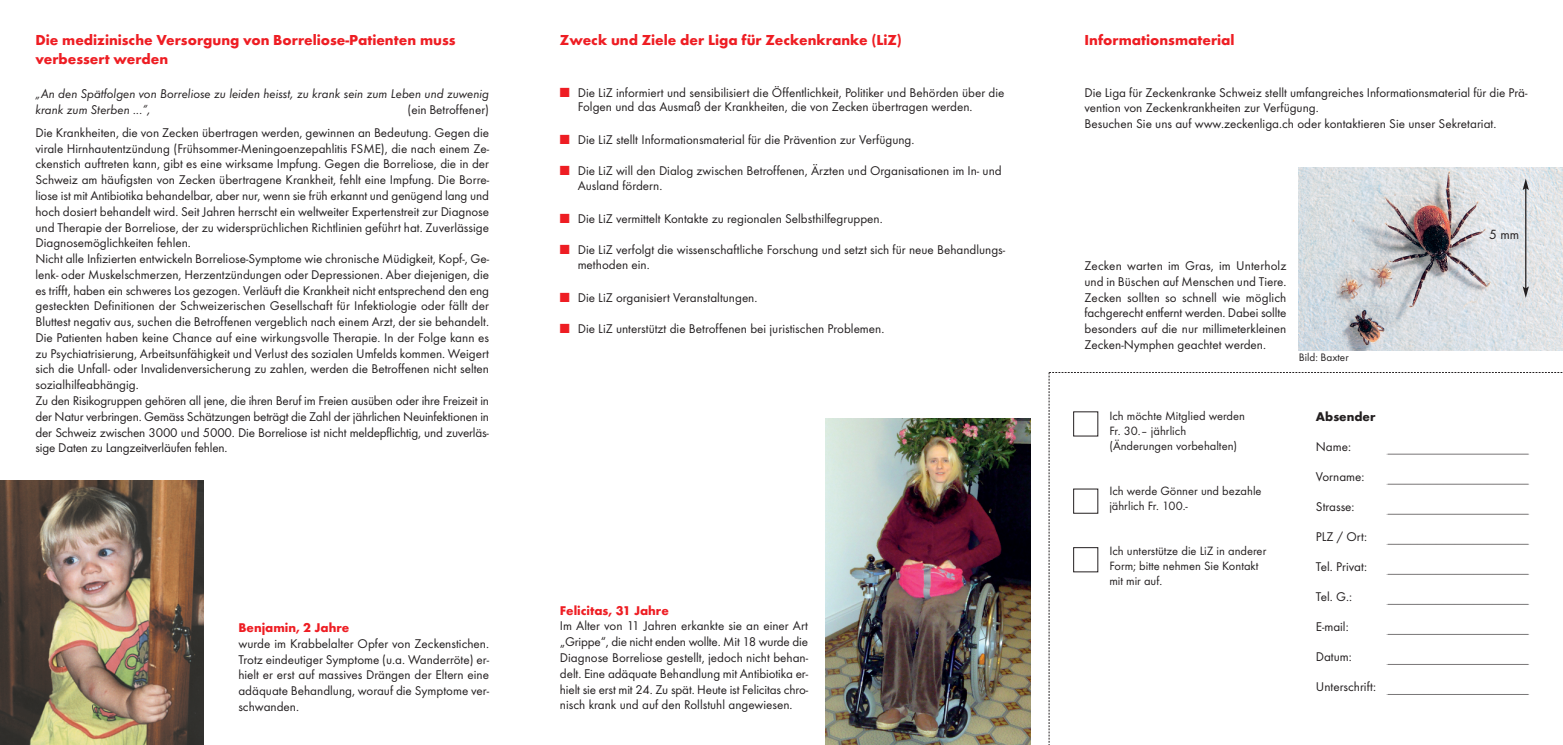
<style>
.page{position:relative;width:1563px;height:745px;background:#fff}
.page>*{position:absolute;margin:0;border:0;box-sizing:border-box;transform-origin:0 0}
.t1{font:700 15px/18px "Futura T";color:#ee1d23}
.t2{font:13.75px "Futura T";color:#231f20}
.t3{font:13.12px/15.8px "Futura T";color:#231f20}
.t4{font:italic 13.12px/15.8px "Futura T";color:#231f20}
.t5{font:700 13.12px "Futura T";color:#ee1d23}
.t6{font:700 13.12px "Futura T";color:#231f20}
.t7{font:12.5px/15px "Futura T";color:#231f20}
.t8{font:11.25px "Futura T";color:#231f20}
.s1{color:#ee1d23}
</style>
<div class="page">
<img style="left:826px;top:418px;width:204px;height:326px">
<img style="left:1299px;top:167px;width:264px;height:183px">
<hr style="left:1525px;top:188px;width:1px;height:100px;background:#231f20">
<svg style="left:1522px;top:178px;width:7px;height:12px"></svg>
<svg style="left:1522px;top:286px;width:7px;height:12px"></svg>
<img style="left:0;top:480px;width:204px;height:264px">
<svg style="left:1049px;top:372px;width:514px;height:371px"></svg>
<p class="t1" style="left:35px;top:31px;width:421px">Die medizinische Versorgung von Borreliose-Patienten muss verbessert werden</p>
<p class="t4" style="left:35px;top:86px;width:455px">„An den Spätfolgen von Borreliose zu leiden heisst, zu krank sein zum Leben und zuwenig krank zum Sterben ...“,</p>
<p class="t3" style="left:35px;top:98px;width:455px;line-height:22.9px;text-align:right">(ein Betroffener)<br>Die Krankheiten, die von Zecken übertragen werden, gewinnen an Bedeutung. Gegen die</p>
<p class="t3" style="left:35px;top:140px;width:455px">virale Hirnhautentzündung (Frühsommer-Meningoenzepahlitis FSME), die nach einem Ze&shy;ckenstich auftreten kann, gibt es eine wirksame Impfung. Gegen die Borreliose, die in der Schweiz am häufigsten von Zecken übertragene Krankheit, fehlt eine Impfung. Die Borre&shy;liose ist mit Antibiotika behandelbar, aber nur, wenn sie früh erkannt und genügend lang und hoch dosiert behandelt wird. Seit Jahren herrscht ein weltweiter Expertenstreit zur Diagnose und Therapie der Borreliose, der zu widersprüchlichen Richtlinien geführt hat. Zuverlässige Diagnosemöglichkeiten fehlen.<br>Nicht alle Infizierten entwickeln Borreliose-Symptome wie chronische Müdigkeit, Kopf-, Ge&shy;lenk- oder Muskelschmerzen, Herzentzündungen oder Depressionen. Aber diejenigen, die es trifft, haben ein schweres Los gezogen. Verläuft die Krankheit nicht entsprechend den eng gesteckten Definitionen der Schweizerischen Gesellschaft für Infektiologie oder fällt der Bluttest negativ aus, suchen die Betroffenen vergeblich nach einem Arzt, der sie behandelt.<br>Die Patienten haben keine Chance auf eine wirkungsvolle Therapie. In der Folge kann es zu Psychiatrisierung, Arbeitsunfähigkeit und Verlust des sozialen Umfelds kommen. Weigert sich die Unfall- oder Invalidenversicherung zu zahlen, werden die Betroffenen nicht selten sozialhilfeabhängig.<br>Zu den Risikogruppen gehören all jene, die ihren Beruf im Freien ausüben oder ihre Freizeit in der Natur verbringen. Gemäss Schätzungen beträgt die Zahl der jährlichen Neuinfektionen in der Schweiz zwischen 3000 und 5000. Die Borreliose ist nicht meldepflichtig, und zuverläs&shy;sige Daten zu Langzeitverläufen fehlen.</p>
<p class="t5" style="left:238px;top:619px;width:113px">Benjamin, 2 Jahre</p>
<p class="t3" style="left:238px;top:635px;width:252px;text-align:justify">wurde im Krabbelalter Opfer von Zeckenstichen.<br>Trotz eindeutiger Symptome (u.a. Wanderröte) er&shy;hielt er erst auf massives Drängen der Eltern eine adäquate Behandlung, worauf die Symptome ver&shy;schwanden.</p>
<p class="t1" style="left:560px;top:31px;width:343px">Zweck und Ziele der Liga für Zeckenkranke (LiZ)</p>
<p class="t3" style="left:578px;top:85px;width:428px;line-height:14.5px;text-indent:-18px"><span class="s1">■</span> Die LiZ informiert und sensibilisiert die Öffentlichkeit, Politiker und Behörden über die<br>Folgen und das Ausmaß der Krankheiten, die von Zecken übertragen werden.</p>
<p class="t3" style="left:560px;top:131px;width:356px"><span class="s1">■</span> Die LiZ stellt Informationsmaterial für die Prävention zur Verfügung.</p>
<p class="t3" style="left:578px;top:163px;width:425px;line-height:14.5px;text-indent:-18px"><span class="s1">■</span> Die LiZ will den Dialog zwischen Betroffenen, Ärzten und Organisationen im In- und<br>Ausland fördern.</p>
<p class="t3" style="left:560px;top:210px;width:324px"><span class="s1">■</span> Die LiZ vermittelt Kontakte zu regionalen Selbsthilfegruppen.</p>
<p class="t3" style="left:578px;top:242px;width:429px;line-height:14.5px;text-indent:-18px"><span class="s1">■</span> Die LiZ verfolgt die wissenschaftliche Forschung und setzt sich für neue Behandlungs&shy;methoden ein.</p>
<p class="t3" style="left:560px;top:289px;width:199px"><span class="s1">■</span> Die LiZ organisiert Veranstaltungen.</p>
<p class="t3" style="left:560px;top:320px;width:326px"><span class="s1">■</span> Die LiZ unterstützt die Betroffenen bei juristischen Problemen.</p>
<p class="t5" style="left:560px;top:602px;width:110px">Felicitas, 31 Jahre</p>
<p class="t3" style="left:560px;top:617px;width:250px;text-align:justify">Im Alter von 11 Jahren erkankte sie an einer Art „Grippe“, die nicht enden wollte. Mit 18 wurde die Diagnose Borreliose gestellt, jedoch nicht behan&shy;delt. Eine adäquate Behandlung mit Antibiotika er&shy;hielt sie erst mit 24. Zu spät. Heute ist Felicitas chro&shy;nisch krank und auf den Rollstuhl angewiesen.</p>
<p class="t1" style="left:1084px;top:31px;width:152px">Informationsmaterial</p>
<p class="t3" style="left:1084px;top:84px;width:444px">Die Liga für Zeckenkranke Schweiz stellt umfangreiches Informationsmaterial für die Prä&shy;vention von Zeckenkrankheiten zur Verfügung.<br>Besuchen Sie uns auf www.zeckenliga.ch oder kontaktieren Sie unser Sekretariat.</p>
<p class="t3" style="left:1084px;top:257px;width:203px;text-align:justify">Zecken warten im Gras, im Unterholz und in Büschen auf Menschen und Tiere.<br>Zecken sollten so schnell wie möglich fachgerecht entfernt werden. Dabei sollte besonders auf die nur millimeterkleinen Zecken-Nymphen geachtet werden.</p>
<p class="t8" style="left:1299px;top:350px;width:51px">Bild: Baxter</p>
<p class="t7" style="left:1109px;top:408px;width:137px">Ich möchte Mitglied werden<br>Fr. 30.– jährlich (Änderungen vorbehalten)</p>
<p class="t7" style="left:1109px;top:483px;width:154px">Ich werde Gönner und bezahle jährlich Fr. 100.-</p>
<p class="t7" style="left:1109px;top:543px;width:158px">Ich unterstütze die LiZ in anderer<br>Form; bitte nehmen Sie Kontakt mit mir auf.</p>
<p class="t6" style="left:1315px;top:408px;width:61px">Absender</p>
<p class="t3" style="left:1315px;top:438px;width:37px">Name:</p>
<p class="t3" style="left:1315px;top:468px;width:50px">Vorname:</p>
<p class="t3" style="left:1315px;top:498px;width:40px">Strasse:</p>
<p class="t3" style="left:1315px;top:528px;width:53px">PLZ / Ort:</p>
<p class="t3" style="left:1315px;top:558px;width:53px">Tel. Privat:</p>
<p class="t3" style="left:1315px;top:588px;width:38px">Tel. G.:</p>
<p class="t3" style="left:1315px;top:618px;width:34px">E-mail:</p>
<p class="t3" style="left:1315px;top:648px;width:37px">Datum:</p>
<p class="t3" style="left:1315px;top:678px;width:62px">Unterschrift:</p>
<p class="t2" style="left:1489px;top:226px;width:31px">5 mm</p>
</div>
